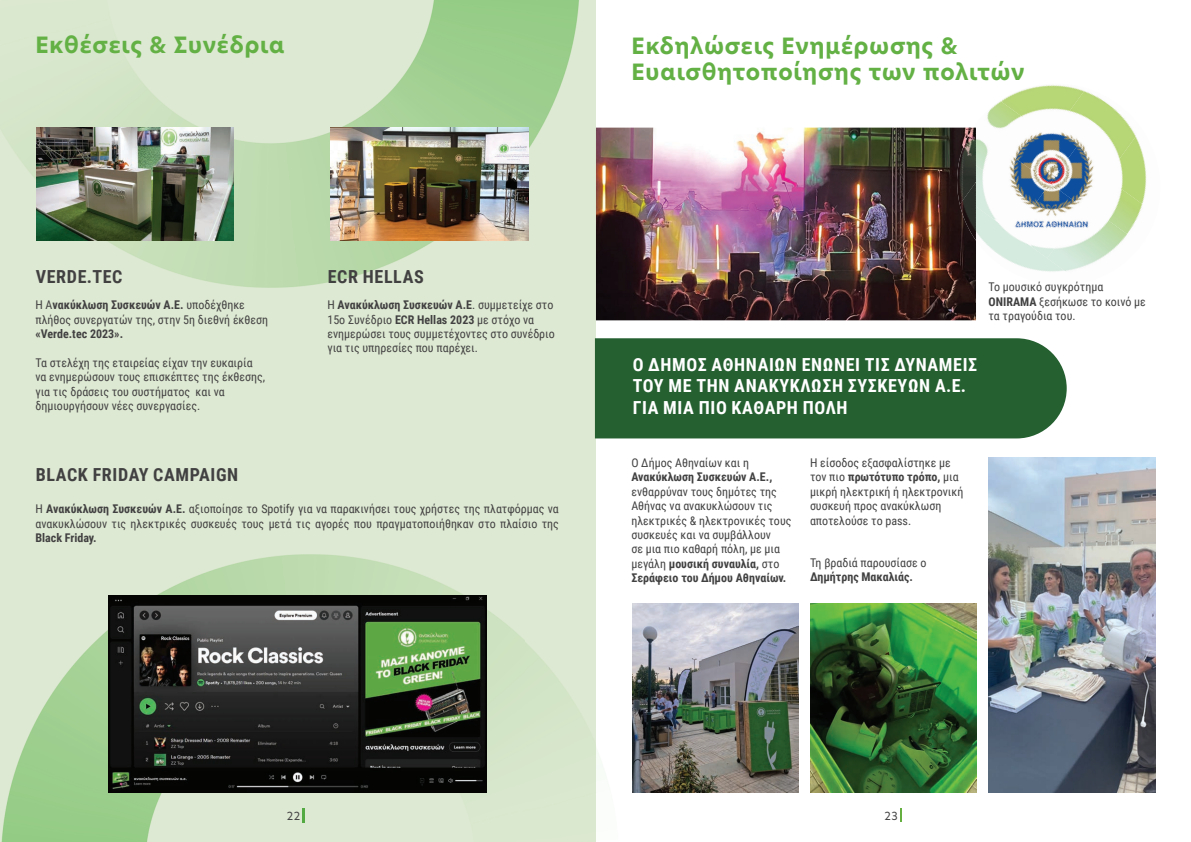
<style>
.page{position:relative;width:1191px;height:842px;background:#fff}
.page>*{position:absolute;margin:0;border:0;box-sizing:border-box;transform-origin:0 0}
.t1{font:700 22px/26.4px "Hero New";letter-spacing:.04em;color:#63b045}
.t2{font:700 18px/21.6px "Roboto Condensed";letter-spacing:.035em;color:#fff}
.t3{font:700 18px "Roboto Condensed";letter-spacing:.035em;color:#424142}
.t4{font:12px/14.4px "Roboto Condensed";color:#424142}
.t5{font:700 12px "Roboto Condensed";color:#424142}
.t6{font:11px "Hero New";color:#424142}
.s1{font-weight:700}
</style>
<div class="page">
<div style="left:0;top:0;width:595px;height:842px;background:#dde9d2"></div>
<img style="left:3px;top:0;width:576px;height:288px">
<img style="left:1px;top:529px;width:637px;height:313px">
<img style="left:109px;top:595px;width:378px;height:198px">
<img style="left:36px;top:128px;width:198px;height:113px">
<img style="left:330px;top:128px;width:198px;height:113px">
<img style="left:632px;top:604px;width:166px;height:189px">
<img style="left:810px;top:604px;width:166px;height:189px">
<img style="left:988px;top:458px;width:167px;height:335px">
<img style="left:596px;top:128px;width:380px;height:192px">
<div style="left:595px;top:338px;width:471px;height:100px;background:#246030"></div>
<img style="left:1002px;top:85px;width:72px;height:27px">
<img style="left:1058px;top:88px;width:73px;height:45px">
<img style="left:1105px;top:128px;width:41px;height:44px">
<img style="left:973px;top:101px;width:62px;height:64px">
<img style="left:1113px;top:172px;width:34px;height:41px">
<img style="left:1075px;top:213px;width:65px;height:56px">
<img style="left:976px;top:165px;width:12px;height:41px">
<img style="left:976px;top:206px;width:99px;height:66px">
<img style="left:953px;top:128px;width:23px;height:77px">
<img style="left:959px;top:182px;width:17px;height:59px">
<img style="left:1003px;top:127px;width:81px;height:23px">
<img style="left:1050px;top:135px;width:44px;height:48px">
<img style="left:1003px;top:150px;width:47px;height:82px">
<img style="left:1014px;top:183px;width:84px;height:51px">
<svg style="left:303px;top:808px;width:1px;height:14px"></svg>
<svg style="left:900px;top:808px;width:2px;height:14px"></svg>
<h1 class="t1" style="left:35px;top:32px;width:251px">Εκθέσεις &amp; Συνέδρια</h1>
<h1 class="t1" style="left:631px;top:32px;width:394px">Εκδηλώσεις Ενημέρωσης &amp;<br>Ευαισθητοποίησης των πολιτών</h1>
<h2 class="t3" style="left:36px;top:264px;width:88px">VERDE.TEC</h2>
<h2 class="t3" style="left:328px;top:264px;width:98px">ECR HELLAS</h2>
<p class="t4" style="left:35px;top:297px;width:234px">Η Α<span class="s1">νακύκλωση Συσκευών Α.Ε.</span> υποδέχθηκε πλήθος συνεργατών της, στην 5η διεθνή έκθεση</p>
<p class="t5" style="left:35px;top:325px;width:89px">«Verde.tec 2023».</p>
<p class="t4" style="left:35px;top:355px;width:231px">Τα στελέχη της εταιρείας είχαν την ευκαιρία να ενημερώσουν τους επισκέπτες της έκθεσης, για τις δράσεις του συστήματος και να δημιουργήσουν νέες συνεργασίες.</p>
<h2 class="t3" style="left:36px;top:462px;width:204px">BLACK FRIDAY CAMPAIGN</h2>
<p class="t4" style="left:327px;top:297px;width:229px">Η <span class="s1">Ανακύκλωση Συσκευών Α.Ε</span>. συμμετείχε στο 15ο Συνέδριο <span class="s1">ECR Hellas 2023</span> με στόχο να ενημερώσει τους συμμετέχοντες στο συνέδριο για τις υπηρεσίες που παρέχει.</p>
<p class="t4" style="left:35px;top:501px;width:525px">Η <span class="s1">Ανακύκλωση Συσκευών Α.Ε.</span> αξιοποίησε το Spotify για να παρακινήσει τους χρήστες της πλατφόρμας να ανακυκλώσουν τις ηλεκτρικές συσκευές τους μετά τις αγορές που πραγματοποιήθηκαν στο πλαίσιο της</p>
<p class="t5" style="left:35px;top:529px;width:63px">Black Friday.</p>
<p class="t4" style="left:988px;top:279px;width:159px">Tο μουσικό συγκρότημα<br><span class="s1">ONIRAMA</span> ξεσήκωσε το κοινό με τα τραγούδια του.</p>
<h2 class="t2" style="left:632px;top:353px;width:346px">Ο ∆ΗΜΟΣ ΑΘΗΝΑΙΩΝ ΕΝΩΝΕΙ ΤΙΣ ∆ΥΝΑΜΕΙΣ<br>ΤΟΥ ΜΕ ΤΗΝ ΑΝΑΚΥΚΛΩΣΗ ΣΥΣΚΕΥΩΝ Α.Ε.<br>ΓΙΑ ΜΙΑ ΠΙΟ ΚΑΘΑΡΗ ΠΟΛΗ</h2>
<p class="t4" style="left:631px;top:455px;width:119px">Ο ∆ήμος Αθηναίων και η</p>
<p class="t5" style="left:631px;top:469px;width:142px">Ανακύκλωση Συσκευών Α.Ε.,</p>
<p class="t4" style="left:631px;top:484px;width:162px">ενθαρρύναν τους δημότες της<br>Αθήνας να ανακυκλώσουν τις ηλεκτρικές &amp; ηλεκτρονικές τους συσκευές και να συμβάλλουν<br>σε μια πιο καθαρή πόλη, με μια μεγάλη <span class="s1">μουσική συναυλία,</span> στο<br><span class="s1">Σεράφειο του ∆ήμου Αθηναίων.</span></p>
<p class="t4" style="left:810px;top:455px;width:155px">Η είσοδος εξασφαλίστηκε με τον πιο <span class="s1">πρωτότυπο τρόπο,</span> μια μικρή ηλεκτρική ή ηλεκτρονική συσκευή προς ανακύκλωση αποτελούσε το pass.</p>
<p class="t4" style="left:810px;top:555px;width:118px">Τη βραδιά παρουσίασε ο</p>
<p class="t5" style="left:810px;top:569px;width:105px">∆ημήτρης Μακαλιάς.</p>
<p class="t6" style="left:287px;top:808px;width:15px">22</p>
<p class="t6" style="left:884px;top:808px;width:15px">23</p>
</div>
